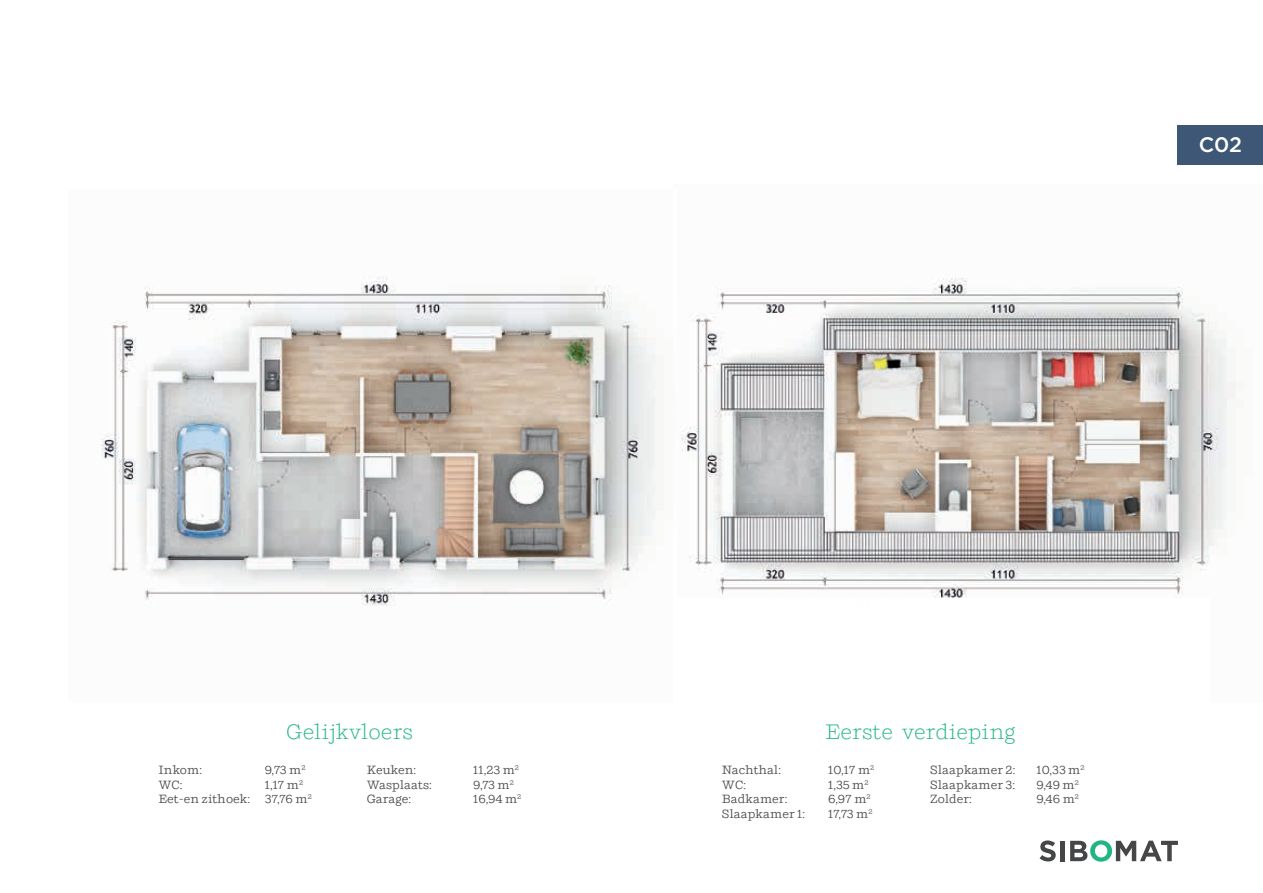
<style>
.page{position:relative;width:1263px;height:893px;background:#fff}
.page>*{position:absolute;margin:0;border:0;box-sizing:border-box;transform-origin:0 0}
.t1{font:300 21px "Shift";color:#21b581}
.t2{font:500 21px "Gotham";color:#fff}
.t3{font:12px/14.4px "Shift";color:#454647}
.t4{font:12px "Shift";letter-spacing:-.02em;color:#454647}
</style>
<div class="page">
<div style="left:1178px;top:125px;width:85px;height:39px;background:#3e5776"></div>
<img style="left:101px;top:276px;width:555px;height:330px">
<img style="left:691px;top:278px;width:518px;height:113px">
<img style="left:1209px;top:330px;width:27px;height:216px">
<img style="left:680px;top:391px;width:530px;height:207px">
<svg style="left:1039px;top:840px;width:17px;height:21px"></svg>
<div style="left:1060px;top:841px;width:5px;height:20px;background:#454647"></div>
<svg style="left:1070px;top:840px;width:108px;height:22px"></svg>
<h1 class="t2" style="left:1199px;top:131px;width:45px">C02</h1>
<h1 class="t1" style="left:286px;top:719px;width:128px">Gelijkvloers</h1>
<h1 class="t1" style="left:825px;top:719px;width:192px">Eerste verdieping</h1>
<p class="t3" style="left:158px;top:763px;width:45px">Inkom:</p>
<p class="t3" style="left:265px;top:763px;width:42px">9,73 m<sup>2</sup></p>
<p class="t3" style="left:158px;top:778px;width:26px">WC:</p>
<p class="t3" style="left:158px;top:778px;width:155px;text-indent:106px">1,17 m<sup>2<br></sup>Eet-en zithoek: 37,76 m<sup>2</sup></p>
<p class="t3" style="left:367px;top:763px;width:51px">Keuken:</p>
<p class="t3" style="left:473px;top:763px;width:47px">11,23 m<sup>2</sup></p>
<p class="t3" style="left:367px;top:778px;width:67px">Wasplaats:</p>
<p class="t3" style="left:473px;top:778px;width:42px">9,73 m<sup>2</sup></p>
<p class="t3" style="left:367px;top:792px;width:46px">Garage:</p>
<p class="t3" style="left:473px;top:792px;width:50px">16,94 m<sup>2</sup></p>
<p class="t4" style="left:722px;top:763px;width:61px">Nachthal:</p>
<p class="t3" style="left:828px;top:763px;width:48px">10,17 m<sup>2</sup></p>
<p class="t3" style="left:722px;top:778px;width:26px">WC:</p>
<p class="t3" style="left:828px;top:778px;width:42px">1,35 m<sup>2</sup></p>
<p class="t3" style="left:722px;top:792px;width:67px">Badkamer:</p>
<p class="t3" style="left:828px;top:792px;width:44px">6,97 m<sup>2</sup></p>
<p class="t3" style="left:722px;top:806px;width:85px">Slaapkamer 1:</p>
<p class="t3" style="left:828px;top:806px;width:46px">17,73 m<sup>2</sup></p>
<p class="t3" style="left:930px;top:763px;width:87px">Slaapkamer 2:</p>
<p class="t3" style="left:1036px;top:763px;width:50px">10,33 m<sup>2</sup></p>
<p class="t3" style="left:930px;top:778px;width:86px">Slaapkamer 3:</p>
<p class="t3" style="left:1036px;top:778px;width:44px">9,49 m<sup>2</sup></p>
<p class="t3" style="left:930px;top:792px;width:43px">Zolder:</p>
<p class="t3" style="left:1036px;top:792px;width:44px">9,46 m<sup>2</sup></p>
</div>
